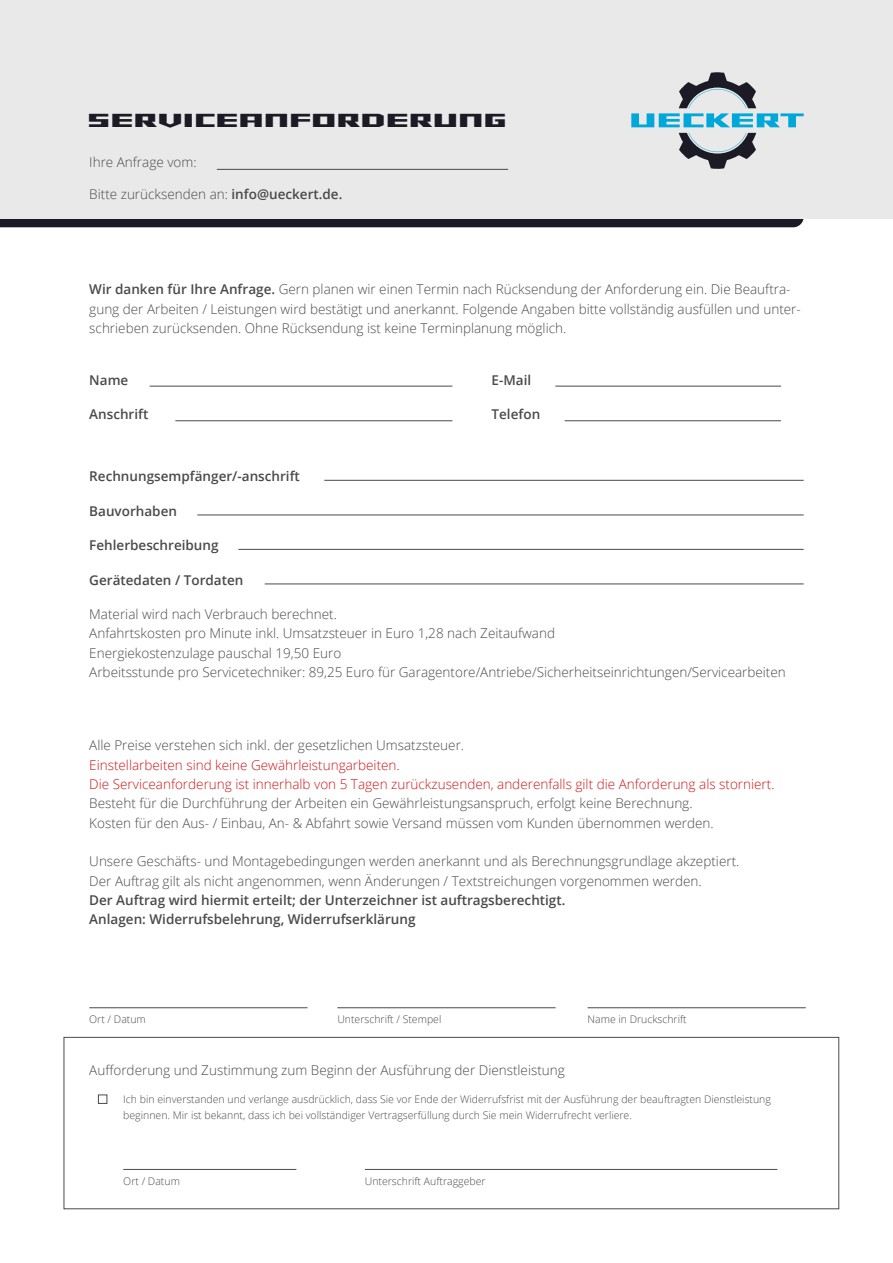
<style>
.page{position:relative;width:893px;height:1263px;background:#fff}
.page>*{position:absolute;margin:0;border:0;box-sizing:border-box;transform-origin:0 0}
.t1{font:900 22.5px "Shimano Square";color:#1c1a24}
.t2{font:300 13.5px/19.4px "Open Sans";color:#4a4a49}
.t3{font:600 13.5px/19.4px "Open Sans";color:#4a4a49}
.t4{font:300 13.5px/19.4px "Open Sans";color:#cd1719}
.t5{font:300 10.5px/16.5px "Open Sans";color:#4a4a49}
.s1{font-weight:600}
</style>
<div class="page">
<div style="left:0;top:219px;width:804px;height:8px;background:#1c1a24"></div>
<div style="left:0;top:0;width:893px;height:219px;background:#e9e9e9"></div>
<svg style="left:679px;top:133px;width:77px;height:36px"></svg>
<svg style="left:631px;top:72px;width:173px;height:55px"></svg>
<hr style="left:150px;top:386px;width:302px;height:1px;background:#4a4a49">
<hr style="left:217px;top:169px;width:291px;height:1px;background:#4a4a49">
<hr style="left:555px;top:386px;width:226px;height:1px;background:#4a4a49">
<hr style="left:175px;top:420px;width:277px;height:1px;background:#4a4a49">
<hr style="left:565px;top:420px;width:216px;height:1px;background:#4a4a49">
<hr style="left:324px;top:480px;width:480px;height:1px;background:#4a4a49">
<hr style="left:197px;top:515px;width:607px;height:1px;background:#4a4a49">
<hr style="left:238px;top:549px;width:566px;height:1px;background:#4a4a49">
<hr style="left:265px;top:584px;width:539px;height:1px;background:#4a4a49">
<hr style="left:123px;top:1169px;width:173px;height:1px;background:#4a4a49">
<hr style="left:89px;top:1007px;width:218px;height:1px;background:#4a4a49">
<hr style="left:337px;top:1007px;width:219px;height:1px;background:#4a4a49">
<hr style="left:588px;top:1007px;width:218px;height:1px;background:#4a4a49">
<hr style="left:365px;top:1169px;width:412px;height:1px;background:#4a4a49">
<div style="left:98px;top:1095px;width:9px;height:8px;border:1px solid #4a4a49"></div>
<div style="left:64px;top:1037px;width:775px;height:172px;border:1px solid #4a4a49"></div>
<h1 class="t1" style="left:87px;top:106px;width:421px">SERVICEANFORDERUNG</h1>
<p class="t2" style="left:89px;top:152px;width:109px">Ihre Anfrage vom:</p>
<p class="t2" style="left:89px;top:184px;width:255px">Bitte zurücksenden an: <span class="s1">info@ueckert.de.</span></p>
<p class="t2" style="left:89px;top:279px;width:713px"><span class="s1">Wir danken für Ihre Anfrage.</span> Gern planen wir einen Termin nach Rücksendung der Anforderung ein. Die Beauftra&shy;gung der Arbeiten / Leistungen wird bestätigt und anerkannt. Folgende Angaben bitte vollständig ausfüllen und unter&shy;schrieben zurücksenden. Ohne Rücksendung ist keine Terminplanung möglich.</p>
<p class="t3" style="left:89px;top:370px;width:41px">Name</p>
<p class="t3" style="left:89px;top:404px;width:61px">Anschrift</p>
<p class="t3" style="left:89px;top:466px;width:212px">Rechnungsempfänger/-anschrift</p>
<p class="t3" style="left:89px;top:501px;width:89px">Bauvorhaben</p>
<p class="t3" style="left:89px;top:535px;width:131px">Fehlerbeschreibung</p>
<p class="t3" style="left:89px;top:570px;width:156px">Gerätedaten / Tordaten</p>
<p class="t3" style="left:492px;top:370px;width:41px">E-Mail</p>
<p class="t3" style="left:492px;top:404px;width:50px">Telefon</p>
<p class="t2" style="left:89px;top:604px;width:698px">Material wird nach Verbrauch berechnet.<br>Anfahrtskosten pro Minute inkl. Umsatzsteuer in Euro 1,28 nach Zeitaufwand<br>Energiekostenzulage pauschal 19,50 Euro<br>Arbeitsstunde pro Servicetechniker: 89,25 Euro für Garagentore/Antriebe/Sicherheitseinrichtungen/Servicearbeiten</p>
<p class="t2" style="left:89px;top:735px;width:376px">Alle Preise verstehen sich inkl. der gesetzlichen Umsatzsteuer.</p>
<p class="t4" style="left:89px;top:755px;width:687px">Einstellarbeiten sind keine Gewährleistungarbeiten.<br>Die Serviceanforderung ist innerhalb von 5 Tagen zurückzusenden, anderenfalls gilt die Anforderung als storniert.</p>
<p class="t2" style="left:89px;top:793px;width:626px">Besteht für die Durchführung der Arbeiten ein Gewährleistungsanspruch, erfolgt keine Berechnung.<br>Kosten für den Aus- / Einbau, An- &amp; Abfahrt sowie Versand müssen vom Kunden übernommen werden.</p>
<p class="t2" style="left:89px;top:851px;width:652px">Unsere Geschäfts- und Montagebedingungen werden anerkannt und als Berechnungsgrundlage akzeptiert.<br>Der Auftrag gilt als nicht angenommen, wenn Änderungen / Textstreichungen vorgenommen werden.</p>
<p class="t3" style="left:89px;top:890px;width:478px">Der Auftrag wird hiermit erteilt; der Unterzeichner ist auftragsberechtigt.<br>Anlagen: Widerrufsbelehrung, Widerrufserklärung</p>
<p class="t5" style="left:89px;top:1011px;width:58px">Ort / Datum</p>
<p class="t5" style="left:337px;top:1011px;width:106px">Unterschrift / Stempel</p>
<p class="t5" style="left:588px;top:1011px;width:101px">Name in Druckschrift</p>
<p class="t2" style="left:89px;top:1060px;width:477px">Aufforderung und Zustimmung zum Beginn der Ausführung der Dienstleistung</p>
<p class="t5" style="left:123px;top:1090px;width:649px">Ich bin einverstanden und verlange ausdrücklich, dass Sie vor Ende der Widerrufsfrist mit der Ausführung der beauftragten Dienstleistung beginnen. Mir ist bekannt, dass ich bei vollständiger Vertragserfüllung durch Sie mein Widerrufrecht verliere.</p>
<p class="t5" style="left:123px;top:1172px;width:58px">Ort / Datum</p>
<p class="t5" style="left:365px;top:1172px;width:122px">Unterschrift Auftraggeber</p>
</div>
